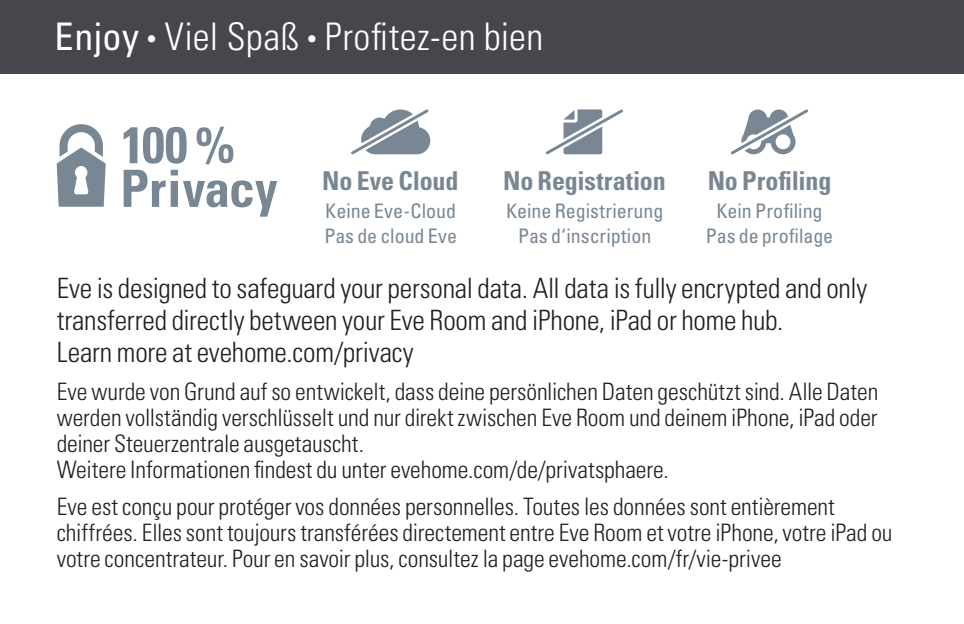
<style>
.page{position:relative;width:964px;height:624px;background:#fff}
.page>*{position:absolute;margin:0;border:0;box-sizing:border-box;transform-origin:0 0}
.t1{font:300 condensed 38px "Univers LT Std";letter-spacing:.005em;color:#fff}
.t2{font:300 condensed 28px/32px "Univers LT Std";letter-spacing:-.01em;color:#231f20}
.t3{font:700 condensed 26px "Univers LT Std";letter-spacing:-.005em;color:#798795}
.t4{font:300 condensed 24px/26px "Univers LT Std";letter-spacing:-.005em;color:#231f20}
.t5{font:condensed 20px/25.2px "Univers LT Std";color:#798795;text-align:center}
.s1{font-weight:400}
.s2{font-weight:700;font-size:20px}
</style>
<div class="page">
<div style="left:0;top:0;width:964px;height:74px;background:#48464c"></div>
<svg style="left:57px;top:124px;width:49px;height:83px"></svg>
<svg style="left:124px;top:127px;width:13px;height:36px"></svg>
<svg style="left:143px;top:127px;width:44px;height:37px"></svg>
<svg style="left:197px;top:127px;width:36px;height:37px"></svg>
<svg style="left:124px;top:170px;width:153px;height:47px"></svg>
<svg style="left:351px;top:109px;width:79px;height:45px"></svg>
<svg style="left:546px;top:109px;width:77px;height:45px"></svg>
<svg style="left:731px;top:109px;width:77px;height:45px"></svg>
<h1 class="t1" style="left:54px;top:14px;width:490px"><span class="s1">Enjoy</span> <span class="s2">•</span> Viel Spaß <span class="s2">•</span> Profitez-en bien</h1>
<p class="t3" style="left:322px;top:165px;width:138px">No Eve Cloud</p>
<p class="t5" style="left:324px;top:198px;width:134px;text-align:left">Keine Eve-Cloud<br>Pas de cloud Eve</p>
<p class="t3" style="left:503px;top:165px;width:164px">No Registration</p>
<p class="t5" style="left:506px;top:198px;width:159px">Keine Registrierung<br>Pas d‘inscription</p>
<p class="t3" style="left:708px;top:165px;width:125px">No Profiling</p>
<p class="t5" style="left:706px;top:198px;width:129px">Kein Profiling<br>Pas de profilage</p>
<p class="t2" style="left:57px;top:272px;width:812px">Eve is designed to safeguard your personal data. All data is fully encrypted and only transferred directly between your Eve Room and iPhone, iPad or home hub.<br>Learn more at evehome.com/privacy</p>
<p class="t4" style="left:57px;top:378px;width:823px">Eve wurde von Grund auf so entwickelt, dass deine persönlichen Daten geschützt sind. Alle Daten werden vollständig verschlüsselt und nur direkt zwischen Eve Room und deinem iPhone, iPad oder deiner Steuerzentrale ausgetauscht.<br>Weitere Informationen findest du unter evehome.com/de/privatsphaere.</p>
<p class="t4" style="left:57px;top:493px;width:837px">Eve est conçu pour protéger vos données personnelles. Toutes les données sont entièrement chiffrées. Elles sont toujours transférées directement entre Eve Room et votre iPhone, votre iPad ou votre concentrateur. Pour en savoir plus, consultez la page evehome.com/fr/vie-privee</p>
</div>
